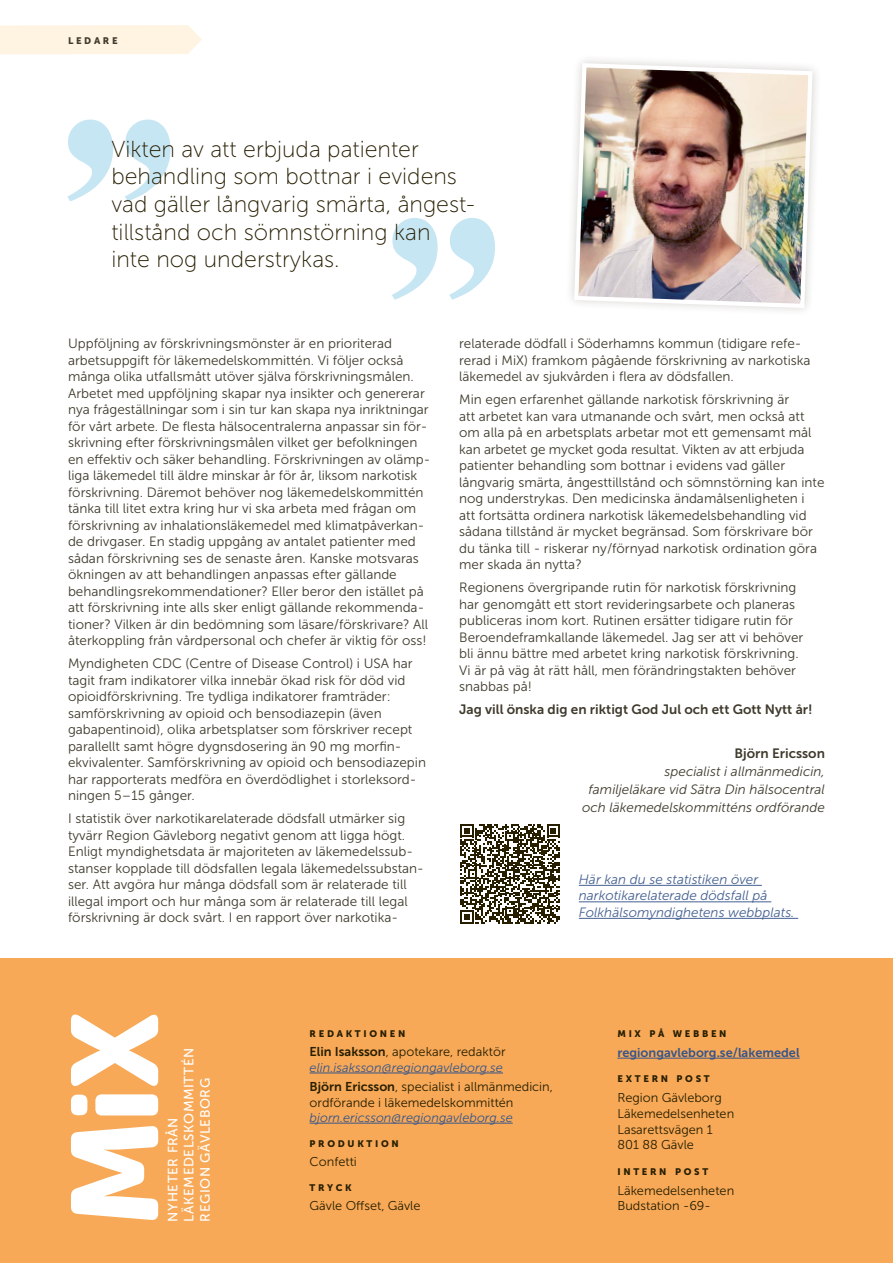
<style>
.page{position:relative;width:893px;height:1263px;background:#fff}
.page>*{position:absolute;margin:0;border:0;box-sizing:border-box;transform-origin:0 0}
.t1{font:297.75px "Engravers";color:#c7e6f3}
.t2{font:121.95px "Museo Sans Rounded 900";color:#fff}
.t3{font:23.1px/27.8px "Museo Sans 100";color:#271e00}
.p__Bröd_9_11{font:13.5px/16.5px "Museo Sans 300";color:#3f3a2c}
.p__titel{font:italic 13.5px "Museo Sans 300";color:#3f3a2c}
.p__Referenser_9_11{font:italic 13.5px/16.5px "Museo Sans 300";color:#456092}
.p__Bröd_9_11-2{font:13.5px "Museo Sans 700";color:#3f3a2c}
.t4{font:13.5px/16.2px "Museo Sans 500";letter-spacing:.04em;color:#fff}
.p__Namn{font:13.5px "Museo Sans 700";color:#3f3a2c}
.t5{font:12.75px/15.3px "Museo Sans 300";color:#271e00}
.t6{font:italic 12.75px "Museo Sans 300";color:#375589}
.t7{font:12.75px "Museo Sans 700";color:#375589}
.t8{font:9.45px "Museo Sans 900";letter-spacing:.285em;color:#271e00}
.t9{font:9.45px "Museo Sans 900";letter-spacing:.285em;color:#3f3a2c}
.s1{font-family:"Museo Sans 700"}
</style>
<div class="page">
<div style="left:0;top:25px;width:202px;height:29px;background:#fff3e2"></div>
<svg style="left:460px;top:824px;width:100px;height:99px"></svg>
<hr style="left:579px;top:885px;width:183px;height:1px;background:#456092">
<hr style="left:579px;top:901px;width:192px;height:1px;background:#456092">
<hr style="left:579px;top:918px;width:219px;height:1px;background:#456092">
<img style="left:572px;top:61px;width:243px;height:249px">
<div style="left:0;top:959px;width:893px;height:304px;background:#f7a958"></div>
<hr style="left:310px;top:1073px;width:193px;height:1px;background:#375589">
<hr style="left:310px;top:1123px;width:203px;height:1px;background:#375589">
<hr style="left:617px;top:1058px;width:183px;height:1px;background:#375589">
<h1 class="t9" style="left:68px;top:35px;width:51px">LEDARE</h1>
<h1 class="t1" style="left:32px;top:97px;width:503px">" "</h1>
<h3 class="t3" style="left:111px;top:135px;width:365px">Vikten av att erbjuda patienter behandling som bottnar i evidens vad gäller långvarig smärta, ångest&shy;tillstånd och sömnstörning kan inte nog understrykas.</h3>
<p class="p__Bröd_9_11" style="left:68px;top:336px;width:364px">Uppföljning av förskrivningsmönster är en prioriterad arbetsuppgift för läkemedelskommittén. Vi följer också många olika utfallsmått utöver själva förskrivningsmålen.<br>Arbetet med uppföljning skapar nya insikter och genererar nya frågeställningar som i sin tur kan skapa nya inriktningar för vårt arbete. De flesta hälsocentralerna anpassar sin för&shy;skrivning efter förskrivningsmålen vilket ger befolkningen en effektiv och säker behandling. Förskrivningen av olämp&shy;liga läkemedel till äldre minskar år för år, liksom narkotisk förskrivning. Däremot behöver nog läkemedelskommittén tänka till litet extra kring hur vi ska arbeta med frågan om förskrivning av inhalationsläkemedel med klimatpåverkan&shy;de drivgaser. En stadig uppgång av antalet patienter med sådan förskrivning ses de senaste åren. Kanske motsvaras ökningen av att behandlingen anpassas efter gällande behandlingsrekommendationer? Eller beror den istället på att förskrivning inte alls sker enligt gällande rekommenda&shy;tioner? Vilken är din bedömning som läsare/förskrivare? All återkoppling från vårdpersonal och chefer är viktig för oss!</p>
<p class="p__Bröd_9_11" style="left:68px;top:655px;width:359px">Myndigheten CDC (Centre of Disease Control) i USA har tagit fram indikatorer vilka innebär ökad risk för död vid opioidförskrivning. Tre tydliga indikatorer framträder: samförskrivning av opioid och bensodiazepin (även gabapentinoid), olika arbetsplatser som förskriver recept parallellt samt högre dygnsdosering än 90 mg morfin&shy;ekvivalenter. Samförskrivning av opioid och bensodiazepin har rapporterats medföra en överdödlighet i storleksord&shy;ningen 5 – 15 gånger.</p>
<p class="p__Bröd_9_11" style="left:68px;top:810px;width:357px">I statistik över narkotikarelaterade dödsfall utmärker sig tyvärr Region Gävleborg negativt genom att ligga högt.<br>Enligt myndighetsdata är majoriteten av läkemedelssub&shy;stanser kopplade till dödsfallen legala läkemedelssubstan&shy;ser. Att avgöra hur många dödsfall som är relaterade till illegal import och hur många som är relaterade till legal förskrivning är dock svårt. I en rapport över narkotika-</p>
<p class="p__Bröd_9_11" style="left:459px;top:335px;width:353px">relaterade dödfall i Söderhamns kommun (tidigare refe&shy;rerad i MiX) framkom pågående förskrivning av narkotiska läkemedel av sjukvården i flera av dödsfallen.</p>
<p class="p__Bröd_9_11" style="left:459px;top:391px;width:367px">Min egen erfarenhet gällande narkotisk förskrivning är<br>att arbetet kan vara utmanande och svårt, men också att om alla på en arbetsplats arbetar mot ett gemensamt mål kan arbetet ge mycket goda resultat. Vikten av att erbjuda patienter behandling som bottnar i evidens vad gäller långvarig smärta, ångesttillstånd och sömnstörning kan inte nog understrykas. Den medicinska ändamålsenligheten i<br>att fortsätta ordinera narkotisk läkemedelsbehandling vid sådana tillstånd är mycket begränsad. Som förskrivare bör du tänka till - riskerar ny/förnyad narkotisk ordination göra mer skada än nytta?</p>
<p class="p__Bröd_9_11" style="left:459px;top:579px;width:346px">Regionens övergripande rutin för narkotisk förskrivning har genomgått ett stort revideringsarbete och planeras publiceras inom kort. Rutinen ersätter tidigare rutin för Beroendeframkallande läkemedel. Jag ser att vi behöver bli ännu bättre med arbetet kring narkotisk förskrivning.<br>Vi är på väg åt rätt håll, men förändringstakten behöver snabbas på!</p>
<p class="p__Bröd_9_11-2" style="left:459px;top:702px;width:355px">Jag vill önska dig en riktigt God Jul och ett Gott Nytt år!</p>
<p class="p__Namn" style="left:734px;top:746px;width:92px">Björn Ericsson</p>
<p class="p__titel" style="left:665px;top:764px;width:162px">specialist i allmänmedicin,</p>
<p class="p__titel" style="left:589px;top:782px;width:238px">familjeläkare vid Sätra Din hälsocentral</p>
<p class="p__titel" style="left:582px;top:800px;width:244px">och läkemedelskommitténs ordförande</p>
<p class="p__Referenser_9_11" style="left:579px;top:871px;width:217px">Här kan du se statistiken över narkotikarelaterade dödsfall på<br>Folkhälsomyndighetens webbplats.</p>
<h2 class="t2" style="left:46px;top:1226px;width:216px;rotate:-90deg">MiX</h2>
<p class="t4" style="left:165px;top:1221px;width:175px;rotate:-90deg">NYHETER FRÅN<br>LÄKEMEDELSKOMMITTÉN<br>REGION GÄVLEBORG</p>
<p class="t8" style="left:310px;top:1028px;width:97px">REDAKTIONEN</p>
<p class="t5" style="left:310px;top:1044px;width:197px"><span class="s1">Elin Isaksson</span>, apotekare, redaktör</p>
<p class="t6" style="left:310px;top:1060px;width:195px">elin.isaksson@regiongavleborg.se</p>
<p class="t5" style="left:310px;top:1079px;width:245px"><span class="s1">Björn Ericsson</span>, specialist i allmänmedicin, ordförande i läkemedelskommittén</p>
<p class="t6" style="left:310px;top:1110px;width:205px">bjorn.ericsson@regiongavleborg.se</p>
<p class="t8" style="left:310px;top:1138px;width:91px">PRODUKTION</p>
<p class="t5" style="left:310px;top:1154px;width:49px">Confetti</p>
<p class="t8" style="left:310px;top:1182px;width:44px">TRYCK</p>
<p class="t5" style="left:310px;top:1198px;width:112px">Gävle Offset, Gävle</p>
<p class="t8" style="left:617px;top:1028px;width:111px">MIX PÅ WEBBEN</p>
<p class="t7" style="left:617px;top:1045px;width:184px">regiongavleborg.se/lakemedel</p>
<p class="t8" style="left:617px;top:1073px;width:94px">EXTERN POST</p>
<p class="t5" style="left:617px;top:1090px;width:106px">Region Gävleborg</p>
<p class="t5" style="left:617px;top:1106px;width:118px">Läkemedelsenheten</p>
<p class="t5" style="left:617px;top:1122px;width:97px">Lasarettsvägen 1</p>
<p class="t5" style="left:617px;top:1137px;width:78px">801 88 Gävle</p>
<p class="t8" style="left:617px;top:1166px;width:92px">INTERN POST</p>
<p class="t5" style="left:617px;top:1182px;width:118px;line-height:15.8px">Läkemedelsenheten<br>Budstation -69-</p>
</div>
